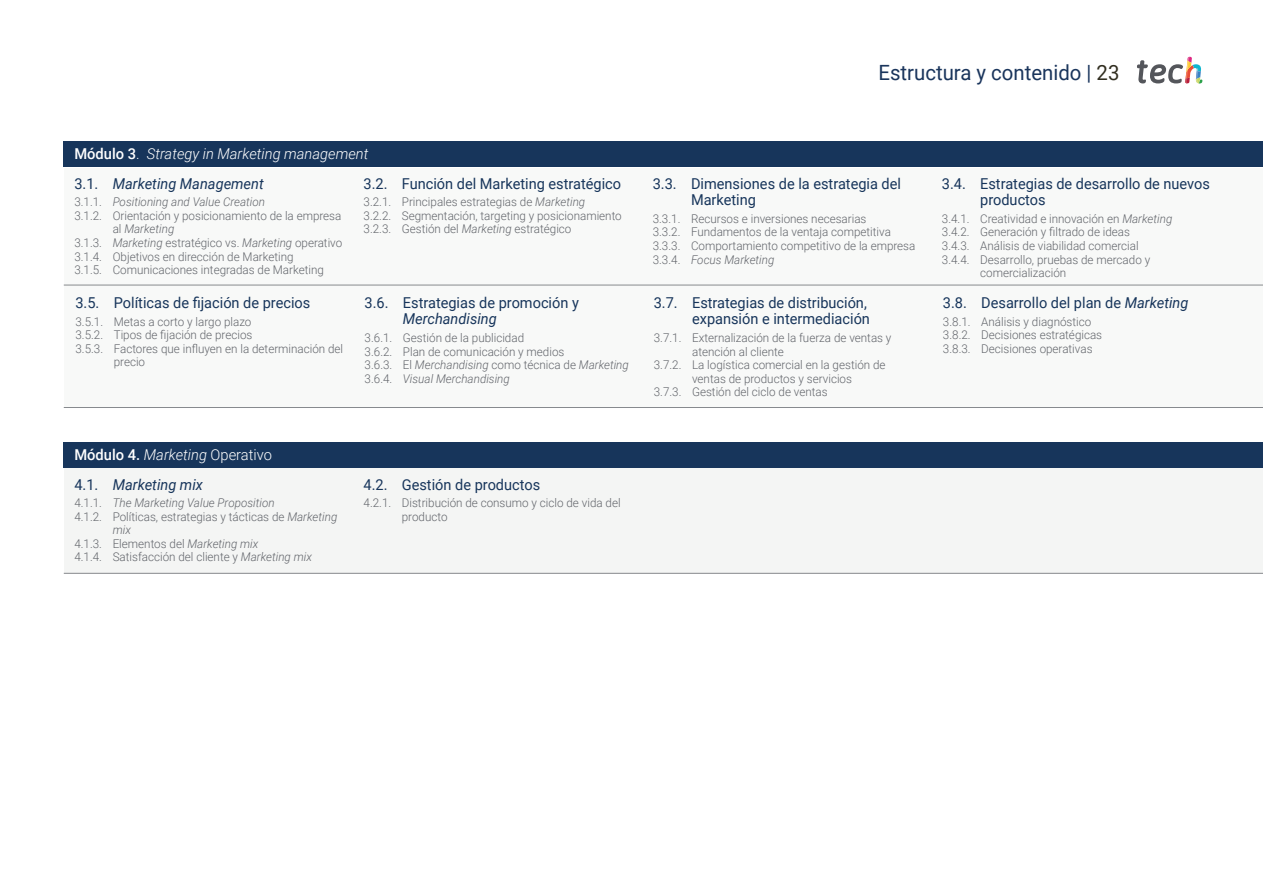
<style>
.page{position:relative;width:1263px;height:893px;background:#fff}
.page>*{position:absolute;margin:0;border:0;box-sizing:border-box;transform-origin:0 0}
.t1{font:21px "Roboto";color:#1a355c}
.t2{font:15px/16.5px "Roboto";color:#17355b}
.t3{font:italic 300 15px "Roboto";color:#fff}
.t4{font:italic 15px "Roboto";color:#17355b}
.t5{font:300 12px/13.5px "Roboto";color:#61646a}
.t6{font:italic 300 12px "Roboto";color:#61646a}
.s1{color:#312e20}
.s2{font-weight:500;font-style:normal}
.s3{font-style:normal}
.s4{font-style:italic}
</style>
<div class="page">
<svg style="left:1137px;top:57px;width:65px;height:27px"></svg>
<div style="left:64px;top:141px;width:1199px;height:26px;background:#17355b"></div>
<div style="left:64px;top:168px;width:1199px;height:240px;background:#f8f9f8"></div>
<hr style="left:64px;top:285px;width:1199px;height:1px;background:#878a8e">
<hr style="left:64px;top:407px;width:1199px;height:1px;background:#878a8e">
<div style="left:64px;top:468px;width:1199px;height:105px;background:#f4f5f4"></div>
<div style="left:64px;top:442px;width:1199px;height:26px;background:#17355b"></div>
<hr style="left:64px;top:573px;width:1199px;height:1px;background:#878a8e">
<h1 class="t1" style="left:878px;top:57px;width:242px">Estructura y contenido | <span class="s1">23</span></h1>
<p class="t3" style="left:74px;top:143px;width:295px"><span class="s2">Módulo 3</span><span class="s3">.</span> Strategy in Marketing management</p>
<p class="t4" style="left:74px;top:173px;width:191px"><span class="s3">3.1.</span> Marketing Management</p>
<p class="t6" style="left:74px;top:194px;width:192px"><span class="s3">3.1.1.</span> Positioning and Value Creation</p>
<p class="t5" style="left:74px;top:209px;width:268px">3.1.2. Orientación y posicionamiento de la empresa</p>
<p class="t6" style="left:113px;top:221px;width:63px"><span class="s3">al</span> Marketing</p>
<p class="t5" style="left:74px;top:236px;width:269px">3.1.3. <span class="s4">Marketing</span> estratégico vs. <span class="s4">Marketing</span> operativo</p>
<p class="t5" style="left:74px;top:249px;width:221px">3.1.4. Objetivos en dirección de Marketing</p>
<p class="t5" style="left:74px;top:263px;width:251px">3.1.5. Comunicaciones integradas de Marketing</p>
<p class="t2" style="left:75px;top:294px;width:236px">3.5. Políticas de fijación de precios</p>
<p class="t5" style="left:75px;top:314px;width:178px">3.5.1. Metas a corto y largo plazo</p>
<p class="t5" style="left:75px;top:328px;width:178px">3.5.2. Tipos de fijación de precios</p>
<p class="t5" style="left:75px;top:341px;width:269px">3.5.3. Factores que influyen en la determinación del</p>
<p class="t5" style="left:114px;top:355px;width:33px">precio</p>
<p class="t2" style="left:364px;top:175px;width:259px">3.2. Función del Marketing estratégico</p>
<p class="t5" style="left:364px;top:195px;width:260px">3.2.1. Principales estrategias de <span class="s4">Marketing<br></span>3.2.2. Segmentación, targeting y posicionamiento<br>3.2.3. Gestión del <span class="s4">Marketing</span> estratégico</p>
<p class="t2" style="left:365px;top:294px;width:216px">3.6. Estrategias de promoción y</p>
<p class="t4" style="left:403px;top:308px;width:95px">Merchandising</p>
<p class="t5" style="left:365px;top:331px;width:266px">3.6.1. Gestión de la publicidad<br>3.6.2. Plan de comunicación y medios<br>3.6.3. El <span class="s4">Merchandising</span> como técnica de <span class="s4">Marketing </span>3.6.4. <span class="s4">Visual Merchandising</span></p>
<p class="t3" style="left:74px;top:444px;width:199px"><span class="s2">Módulo 4.</span> Marketing <span class="s3">Operativo</span></p>
<p class="t4" style="left:74px;top:474px;width:130px"><span class="s3">4.1.</span> Marketing mix</p>
<p class="t6" style="left:74px;top:495px;width:202px"><span class="s3">4.1.1.</span> The Marketing Value Proposition</p>
<p class="t5" style="left:74px;top:509px;width:264px">4.1.2. Políticas, estrategias y tácticas de <span class="s4">Marketing</span></p>
<p class="t6" style="left:113px;top:522px;width:20px">mix</p>
<p class="t5" style="left:74px;top:536px;width:186px">4.1.3. Elementos del <span class="s4">Marketing mix</span></p>
<p class="t5" style="left:74px;top:550px;width:239px">4.1.4. Satisfacción del cliente y <span class="s4">Marketing mix</span></p>
<p class="t2" style="left:364px;top:475px;width:178px">4.2. Gestión de productos</p>
<p class="t5" style="left:402px;top:496px;width:220px;text-indent:-38px">4.2.1. Distribución de consumo y ciclo de vida del producto</p>
<p class="t2" style="left:691px;top:175px;width:212px;text-indent:-38px">3.3. Dimensiones de la estrategia del<br>Marketing</p>
<p class="t5" style="left:653px;top:212px;width:264px">3.3.1. Recursos e inversiones necesarias<br>3.3.2. Fundamentos de la ventaja competitiva 3.3.3. Comportamiento competitivo de la empresa 3.3.4. <span class="s4">Focus Marketing</span></p>
<p class="t2" style="left:654px;top:294px;width:218px;text-align:right">3.7. Estrategias de distribución, expansión e intermediación</p>
<p class="t5" style="left:654px;top:331px;width:239px">3.7.1. Externalización de la fuerza de ventas y</p>
<p class="t5" style="left:692px;top:344px;width:93px">atención al cliente</p>
<p class="t5" style="left:654px;top:358px;width:233px">3.7.2. La logística comercial en la gestión de</p>
<p class="t5" style="left:692px;top:371px;width:161px">ventas de productos y servicios</p>
<p class="t5" style="left:654px;top:385px;width:175px">3.7.3. Gestión del ciclo de ventas</p>
<p class="t2" style="left:980px;top:175px;width:231px;text-indent:-38px">3.4. Estrategias de desarrollo de nuevos productos</p>
<p class="t5" style="left:942px;top:212px;width:232px">3.4.1. Creatividad e innovación en <span class="s4">Marketing</span></p>
<p class="t5" style="left:942px;top:225px;width:190px">3.4.2. Generación y filtrado de ideas</p>
<p class="t5" style="left:942px;top:239px;width:198px">3.4.3. Análisis de viabilidad comercial</p>
<p class="t5" style="left:942px;top:252px;width:210px">3.4.4. Desarrollo, pruebas de mercado y</p>
<p class="t5" style="left:980px;top:266px;width:88px">comercialización</p>
<p class="t2" style="left:943px;top:294px;width:247px">3.8. Desarrollo del plan de <span class="s4">Marketing</span></p>
<p class="t5" style="left:943px;top:314px;width:161px">3.8.1. Análisis y diagnóstico<br>3.8.2. Decisiones estratégicas<br>3.8.3. Decisiones operativas</p>
</div>
